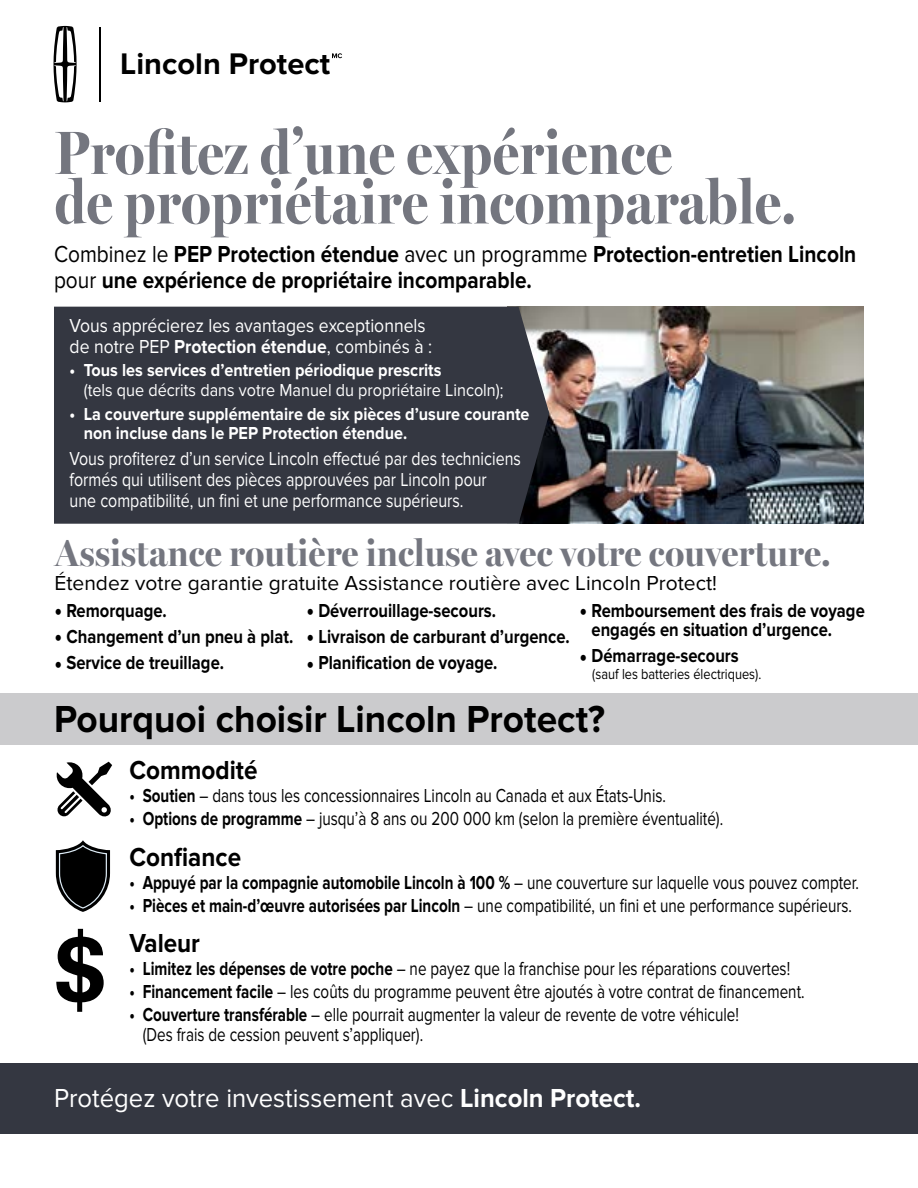
<style>
.page{position:relative;width:918px;height:1188px;background:#fff}
.page>*{position:absolute;margin:0;border:0;box-sizing:border-box;transform-origin:0 0}
.t1{font:700 61.5px/49.5px "Lincoln Miller B";color:#74767f;scale:.9 1}
.t2{font:700 39px "Lincoln Proxima Nova";color:#000;scale:.95 1}
.t3{font:700 37.5px "Lincoln Miller B";color:#74767f;scale:.95 1}
.t4{font:700 30.9px "Lincoln Proxima Nova";color:#000}
.t5{font:27px "Lincoln Proxima Nova";color:#fff;scale:.95 1}
.t6{font:700 27px "Lincoln Proxima Nova";color:#000;scale:.9 1}
.t7{font:700 24px/25.5px "Lincoln Proxima Nova";color:#000;scale:.87 1}
.t8{font:21px "Lincoln Proxima Nova";color:#000}
.t9{font:19.5px/19.5px "Lincoln Proxima Nova";color:#000;scale:.78 1}
.t10{font:700 19.5px/19.5px "Lincoln Proxima Nova";color:#000;scale:.85 1}
.t11{font:19.5px/21px "Lincoln Proxima Nova";color:#fff;scale:.82 1}
.t12{font:700 19.5px "Lincoln Proxima Nova";color:#000;scale:.78 1}
.t13{font:19.5px/21px "Lincoln Proxima Nova";color:#fff;scale:.9 1}
.t14{font:18px/19.5px "Lincoln Proxima Nova";color:#fff;scale:.9 1}
.t15{font:700 18px/19.5px "Lincoln Proxima Nova";color:#fff;scale:.9 1}
.t16{font:15px "Lincoln Proxima Nova";color:#000;scale:.85 1}
.s1{font-weight:400}
.s2{font-weight:700}
.s3{font-size:25.5px}
</style>
<div class="page">
<img style="left:549px;top:307px;width:314px;height:217px">
<div style="left:0;top:1064px;width:918px;height:70px;background:#343741"></div>
<div style="left:0;top:693px;width:918px;height:52px;background:#cbcbcd"></div>
<div style="left:54px;top:307px;width:495px;height:217px;background:#343741"></div>
<svg style="left:56px;top:929px;width:48px;height:83px"></svg>
<svg style="left:56px;top:840px;width:54px;height:72px"></svg>
<svg style="left:56px;top:762px;width:56px;height:55px"></svg>
<svg style="left:54px;top:26px;width:23px;height:76px"></svg>
<hr style="left:99px;top:27px;width:1px;height:74px;background:#000">
<svg style="left:332px;top:53px;width:10px;height:5px"></svg>
<p class="t4" style="left:120px;top:46px;width:212px">Lincoln Protect</p>
<p class="t1" style="left:54px;top:127px;width:826px">Profitez d’une expérience<br>de propriétaire incomparable.</p>
<p class="t7" style="left:54px;top:242px;width:924px"><span class="s1">Combinez le</span> PEP Protection étendue <span class="s1">avec un programme</span> Protection-entretien Lincoln <span class="s1">pour</span> une expérience de propriétaire incomparable.</p>
<p class="t13" style="left:70px;top:315px;width:405px">Vous apprécierez les avantages exceptionnels de notre PEP <span class="s2">Protection étendue</span>, combinés à :</p>
<p class="t14" style="left:84px;top:361px;width:468px;text-indent:-14px"><span class="s2">• Tous les services d’entretien périodique prescrits<br></span>(tels que décrits dans votre Manuel du propriétaire Lincoln);</p>
<p class="t15" style="left:84px;top:404px;width:497px;text-indent:-14px">• La couverture supplémentaire de six pièces d’usure courante non incluse dans le PEP Protection étendue.</p>
<p class="t11" style="left:70px;top:448px;width:552px">Vous profiterez d’un service Lincoln effectué par des techniciens formés qui utilisent des pièces approuvées par Lincoln pour<br>une compatibilité, un fini et une performance supérieurs.</p>
<p class="t3" style="left:54px;top:531px;width:819px">Assistance routière incluse avec votre couverture.</p>
<p class="t8" style="left:54px;top:571px;width:664px">Étendez votre garantie gratuite Assistance routière avec Lincoln Protect!</p>
<p class="t10" style="left:54px;top:601px;width:134px"><span class="s3">•</span> Remorquage.</p>
<p class="t10" style="left:54px;top:627px;width:282px"><span class="s3">•</span> Changement d’un pneu à plat.</p>
<p class="t10" style="left:54px;top:653px;width:201px"><span class="s3">•</span> Service de treuillage.</p>
<p class="t10" style="left:306px;top:601px;width:225px"><span class="s3">•</span> Déverrouillage-secours.</p>
<p class="t10" style="left:306px;top:627px;width:311px"><span class="s3">•</span> Livraison de carburant d’urgence.</p>
<p class="t10" style="left:306px;top:653px;width:226px"><span class="s3">•</span> Planification de voyage.</p>
<p class="t10" style="left:592px;top:601px;width:323px;text-indent:-12px"><span class="s3">•</span> Remboursement des frais de voyage engagés en situation d’urgence.</p>
<p class="t10" style="left:580px;top:646px;width:189px"><span class="s3">•</span> Démarrage-secours</p>
<p class="t16" style="left:592px;top:665px;width:200px">(sauf les batteries électriques).</p>
<p class="t2" style="left:54px;top:696px;width:582px">Pourquoi choisir Lincoln Protect?</p>
<p class="t6" style="left:129px;top:755px;width:144px">Commodité</p>
<p class="t9" style="left:129px;top:786px;width:689px"><span class="s2">• Soutien</span> – dans tous les concessionnaires Lincoln au Canada et aux États-Unis.</p>
<p class="t9" style="left:129px;top:809px;width:763px"><span class="s2">• Options de programme</span> – jusqu’à 8 ans ou 200 000 km (selon la première éventualité).</p>
<p class="t6" style="left:129px;top:841px;width:126px">Confiance</p>
<p class="t12" style="left:129px;top:871px;width:937px">• Appuyé par la compagnie automobile Lincoln à 100 % <span class="s1">– une couverture sur laquelle vous pouvez compter.</span></p>
<p class="t9" style="left:129px;top:896px;width:928px"><span class="s2">• Pièces et main-d’œuvre autorisées par Lincoln</span> – une compatibilité, un fini et une performance supérieurs.</p>
<p class="t6" style="left:129px;top:928px;width:80px">Valeur</p>
<p class="t9" style="left:129px;top:959px;width:849px"><span class="s2">• Limitez les dépenses de votre poche</span> – ne payez que la franchise pour les réparations couvertes!</p>
<p class="t9" style="left:129px;top:982px;width:867px"><span class="s2">• Financement facile</span> – les coûts du programme peuvent être ajoutés à votre contrat de financement.</p>
<p class="t9" style="left:143px;top:1005px;width:766px;text-indent:-13px"><span class="s2">• Couverture transférable</span> – elle pourrait augmenter la valeur de revente de votre véhicule! (Des frais de cession peuvent s’appliquer).</p>
<p class="t5" style="left:54px;top:1083px;width:620px">Protégez votre investissement avec <span class="s2">Lincoln Protect.</span></p>
</div>
